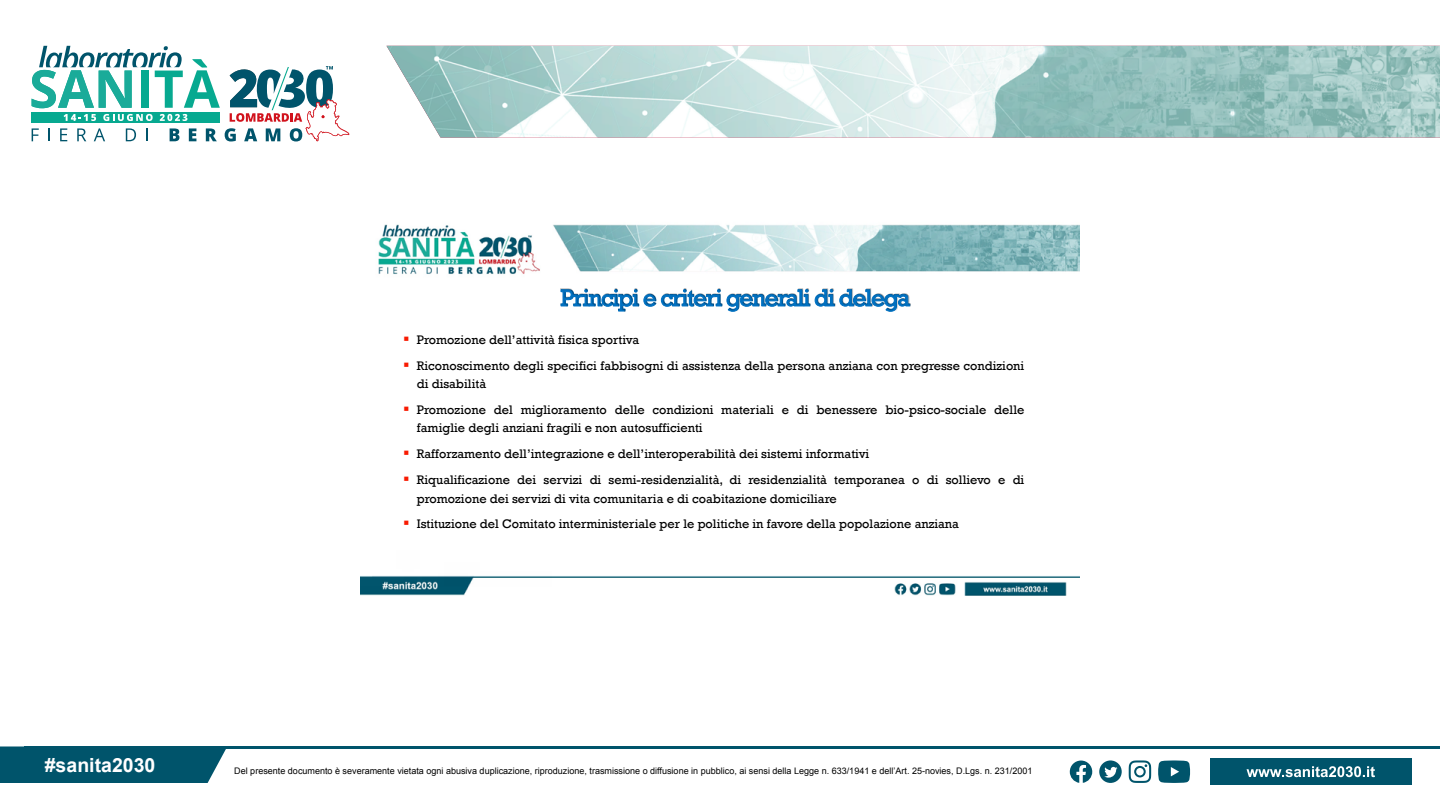
<style>
.page{position:relative;width:1440px;height:810px;background:#fff}
.page>*{position:absolute;margin:0;border:0;box-sizing:border-box;transform-origin:0 0}
.t1{font:700 19.5px "Arial";color:#fff}
.t2{font:12.75px/18px "Rockwell";color:#000}
.t3{font:9px "Arial";color:#000}
.s1{color:#f81b02}
</style>
<div class="page">
<img style="left:386px;top:46px;width:1054px;height:92px">
<svg style="left:32px;top:46px;width:317px;height:95px"></svg>
<div style="left:0;top:746px;width:226px;height:37px;background:#00546b"></div>
<div style="left:1210px;top:759px;width:201px;height:26px;background:#00546b"></div>
<hr style="left:24px;top:746px;width:1416px;height:3px;background:#00546b">
<svg style="left:1247px;top:766px;width:128px;height:11px"></svg>
<svg style="left:1129px;top:760px;width:22px;height:23px"></svg>
<svg style="left:1158px;top:760px;width:32px;height:23px"></svg>
<svg style="left:1070px;top:761px;width:22px;height:22px"></svg>
<svg style="left:1099px;top:760px;width:23px;height:23px"></svg>
<img style="left:360px;top:224px;width:720px;height:372px">
<img style="left:561px;top:289px;width:349px;height:23px">
<p class="t2" style="left:403px;top:331px;width:238px"><span class="s1">▪</span> Promozione dell’attività fisica sportiva</p>
<p class="t2" style="left:417px;top:357px;width:609px;text-indent:-14px"><span class="s1">▪</span> Riconoscimento degli specifici fabbisogni di assistenza della persona anziana con pregresse condizioni di disabilità</p>
<p class="t2" style="left:417px;top:401px;width:609px;text-indent:-14px"><span class="s1">▪</span> Promozione del miglioramento delle condizioni materiali e di benessere bio-psico-sociale delle famiglie degli anziani fragili e non autosufficienti</p>
<p class="t2" style="left:403px;top:445px;width:468px"><span class="s1">▪</span> Rafforzamento dell’integrazione e dell’interoperabilità dei sistemi informativi</p>
<p class="t2" style="left:417px;top:470px;width:609px;line-height:18.8px;text-indent:-13px"><span class="s1">▪</span> Riqualificazione dei servizi di semi-residenzialità, di residenzialità temporanea o di sollievo e di promozione dei servizi di vita comunitaria e di coabitazione domiciliare</p>
<p class="t2" style="left:403px;top:515px;width:557px"><span class="s1">▪</span> Istituzione del Comitato interministeriale per le politiche in favore della popolazione anziana</p>
<h1 class="t1" style="left:45px;top:752px;width:112px">#sanita2030</h1>
<p class="t3" style="left:234px;top:765px;width:800px">Del presente documento è severamente vietata ogni abusiva duplicazione, riproduzione, trasmissione o diffusione in pubblico, ai sensi della Legge n. 633/1941 e dell’Art. 25-novies, D.Lgs. n. 231/2001</p>
</div>
